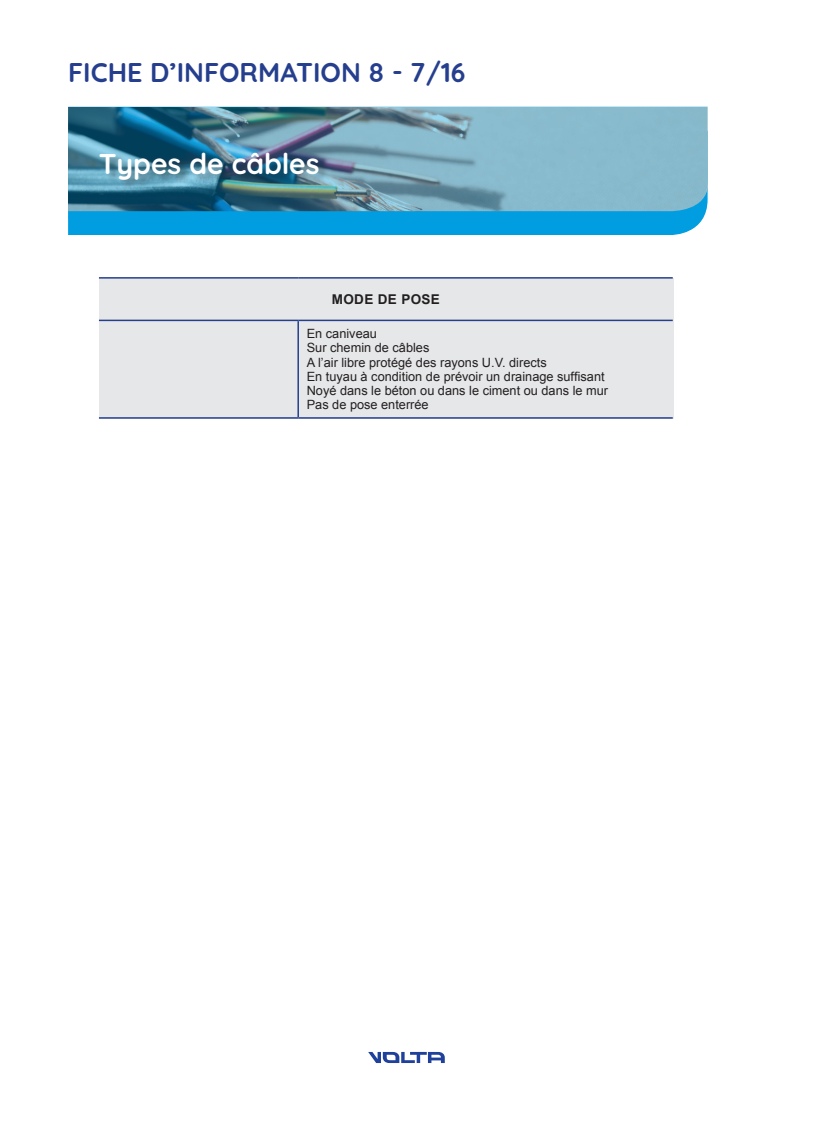
<style>
.page{position:relative;width:830px;height:1127px;background:#fff}
.page>*{position:absolute;margin:0;border:0;box-sizing:border-box;transform-origin:0 0}
.t1{font:700 28.5px "Quicksand";color:#fff}
.t2{font:700 27px "Quicksand";color:#253f8e}
.t3{font:700 13.5px "Arial";letter-spacing:.025em;color:#231f20}
.t4{font:12.75px/14.2px "Arial";color:#231f20}
</style>
<div class="page">
<svg style="left:368px;top:1052px;width:76px;height:11px"></svg>
<div style="left:68px;top:219px;width:635px;height:16px;background:#009de0"></div>
<svg style="left:68px;top:106px;width:639px;height:113px;fill:#86b6cc"></svg>
<div style="left:100px;top:151px;width:229px;height:38px;background:#231f20;opacity:.3"></div>
<div style="left:99px;top:278px;width:574px;height:140px;background:#e6e7e9"></div>
<hr style="left:99px;top:277px;width:199px;height:2px;background:#253f8e">
<hr style="left:298px;top:277px;width:374px;height:2px;background:#253f8e">
<hr style="left:99px;top:320px;width:199px;height:1px;background:#253f8e">
<hr style="left:298px;top:320px;width:374px;height:1px;background:#253f8e">
<hr style="left:297px;top:321px;width:2px;height:96px;background:#253f8e">
<hr style="left:99px;top:417px;width:199px;height:2px;background:#253f8e">
<hr style="left:298px;top:417px;width:374px;height:2px;background:#253f8e">
<h2 class="t2" style="left:68px;top:50px;width:399px">FICHE D’INFORMATION 8 - 7/16</h2>
<h1 class="t1" style="left:99px;top:140px;width:222px">Types de câbles</h1>
<p class="t3" style="left:331px;top:290px;width:109px">MODE DE POSE</p>
<p class="t4" style="left:306px;top:327px;width:303px">En caniveau<br>Sur chemin de câbles<br>A l’air libre protégé des rayons U.V. directs<br>En tuyau à condition de prévoir un drainage suffisant<br>Noyé dans le béton ou dans le ciment ou dans le mur<br>Pas de pose enterrée</p>
</div>
